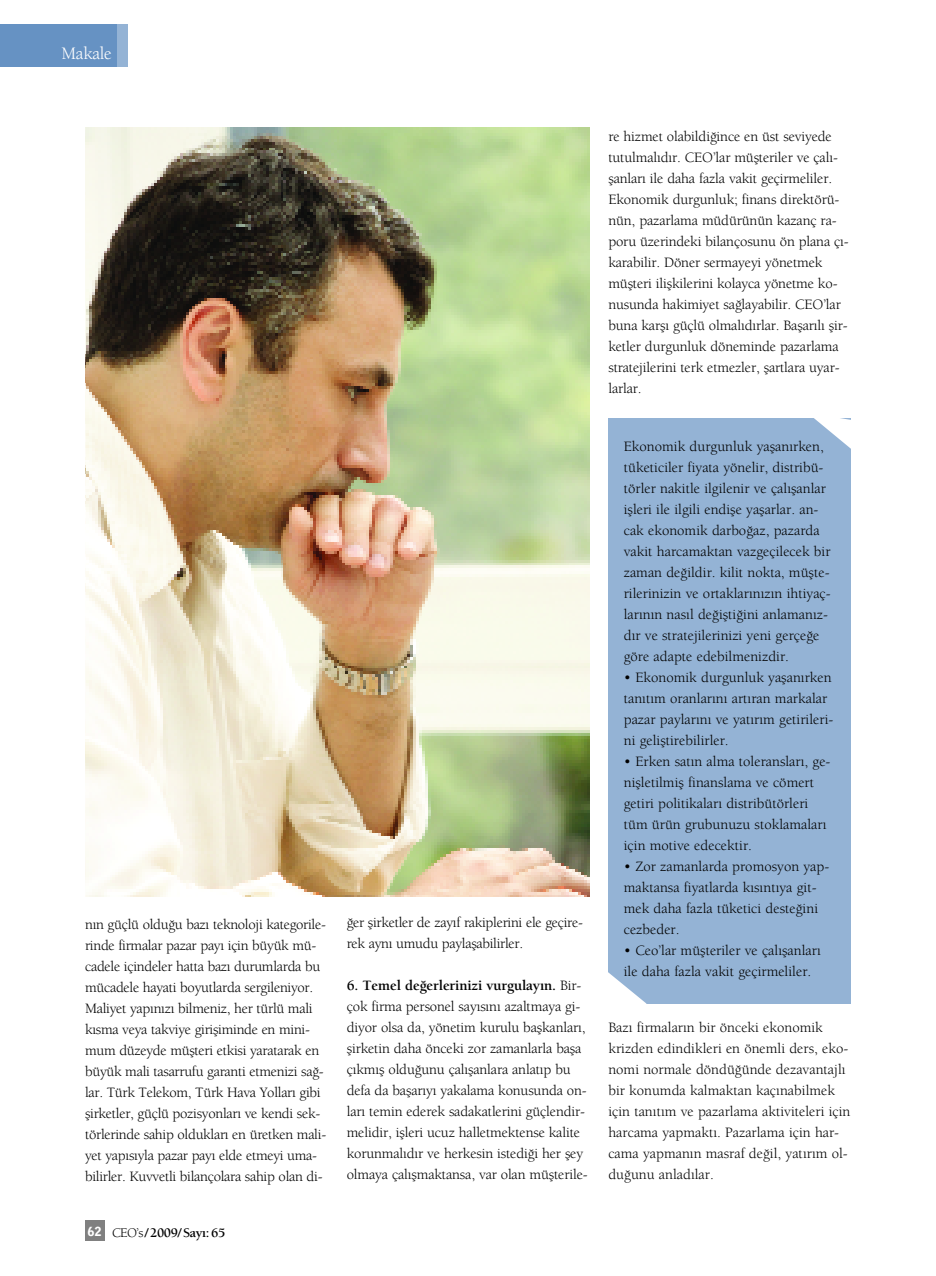
<style>
.page{position:relative;width:936px;height:1276px;background:#fff}
.page>*{position:absolute;margin:0;border:0;box-sizing:border-box;transform-origin:0 0}
.t1{font:18px "Berkeley T Book";letter-spacing:-.015em;color:#fff}
.t2{font:14.7px/21px "Berkeley T Book";letter-spacing:-.01em;color:#000}
.t3{font:14.7px "Berkeley T Bold";letter-spacing:-.01em;color:#000}
.t4{font:13.5px "Berkeley T Bold";letter-spacing:-.025em;color:#000}
.t5{font:12.6px "Bell Gothic BT Black Ti";color:#fff}
.s1{font-family:"Berkeley T Book"}
</style>
<div class="page">
<div style="left:85px;top:1220px;width:19px;height:21px;background:#808080"></div>
<img style="left:85px;top:128px;width:504px;height:768px">
<div style="left:0;top:24px;width:128px;height:43px;background:#6692c3"></div>
<div style="left:117px;top:24px;width:11px;height:43px;background:#94b3d5"></div>
<div style="left:608px;top:418px;width:242px;height:585px;background:#94b3d5"></div>
<svg style="left:814px;top:418px;width:37px;height:40px"></svg>
<svg style="left:608px;top:972px;width:38px;height:31px"></svg>
<p class="t1" style="left:62px;top:40px;width:52px">Makale</p>
<p class="t2" style="left:85px;top:912px;width:243px">n›n güçlü oldu¤u baz› teknoloji kategorile&shy;rinde firmalar pazar pay› için büyük mü&shy;cadele içindeler hatta baz› durumlarda bu mücadele hayati boyutlarda sergileniyor.<br>Maliyet yap›n›z› bilmeniz, her türlü mali k›sma veya takviye girifliminde en mini&shy;mum düzeyde müflteri etkisi yaratarak en büyük mali tasarrufu garanti etmenizi sa¤- lar. Türk Telekom, Türk Hava Yollar› gibi flirketler, güçlü pozisyonlar› ve kendi sek&shy;törlerinde sahip olduklar› en üretken mali&shy;yet yap›s›yla pazar pay› elde etmeyi uma&shy;bilirler. Kuvvetli bilançolara sahip olan di-</p>
<p class="t2" style="left:347px;top:910px;width:238px">¤er flirketler de zay›f rakiplerini ele geçire&shy;rek ayn› umudu paylaflabilirler.</p>
<p class="t3" style="left:347px;top:973px;width:236px">6. Temel de¤erlerinizi vurgulay›n. <span class="s1">Bir-</span></p>
<p class="t2" style="left:347px;top:994px;width:242px">çok firma personel say›s›n› azaltmaya gi&shy;diyor olsa da, yönetim kurulu baflkanlar›, flirketin daha önceki zor zamanlarla bafla ç›km›fl oldu¤unu çal›flanlara anlat›p bu defa da baflar›y› yakalama konusunda on&shy;lar› temin ederek sadakatlerini güçlendir&shy;melidir, iflleri ucuz halletmektense kalite korunmal›d›r ve herkesin istedi¤i her fley olmaya çal›flmaktansa, var olan müflterile-</p>
<p class="t5" style="left:88px;top:1223px;width:16px">62</p>
<p class="t4" style="left:112px;top:1222px;width:115px"><span class="s1">CEO’s</span>/2009/Say›:65</p>
<p class="t2" style="left:608px;top:125px;width:242px">re hizmet olabildi¤ince en üst seviyede tutulmal›d›r. CEO’lar müflteriler ve çal›- flanlar› ile daha fazla vakit geçirmeliler.<br>Ekonomik durgunluk; finans direktörü&shy;nün, pazarlama müdürünün kazanç ra&shy;poru üzerindeki bilançosunu ön plana ç›- karabilir. Döner sermayeyi yönetmek müflteri iliflkilerini kolayca yönetme ko&shy;nusunda hakimiyet sa¤layabilir. CEO’lar buna karfl› güçlü olmal›d›rlar. Baflar›l› flir&shy;ketler durgunluk döneminde pazarlama stratejilerini terk etmezler, flartlara uyar&shy;larlar.</p>
<p class="t2" style="left:623px;top:435px;width:208px">Ekonomik durgunluk yaflan›rken, tüketiciler fiyata yönelir, distribü&shy;törler nakitle ilgilenir ve çal›flanlar iflleri ile ilgili endifle yaflarlar. an&shy;cak ekonomik darbo¤az, pazarda vakit harcamaktan vazgeçilecek bir zaman de¤ildir. kilit nokta, müflte&shy;rilerinizin ve ortaklar›n›z›n ihtiyaç&shy;lar›n›n nas›l de¤iflti¤ini anlaman›z&shy;d›r ve stratejilerinizi yeni gerçe¤e göre adapte edebilmenizdir.</p>
<p class="t2" style="left:623px;top:666px;width:211px">• Ekonomik durgunluk yaflan›rken tan›t›m oranlar›n› art›ran markalar pazar paylar›n› ve yat›r›m getirileri&shy;ni gelifltirebilirler.</p>
<p class="t2" style="left:623px;top:750px;width:208px">• Erken sat›n alma toleranslar›, ge&shy;niflletilmifl finanslama ve cömert getiri politikalar› distribütörleri tüm ürün grubunuzu stoklamalar› için motive edecektir.</p>
<p class="t2" style="left:623px;top:855px;width:207px">• Zor zamanlarda promosyon yap&shy;maktansa fiyatlarda k›s›nt›ya git&shy;mek daha fazla tüketici deste¤ini cezbeder.</p>
<p class="t2" style="left:623px;top:939px;width:198px">• Ceo’lar müflteriler ve çal›flanlar› ile daha fazla vakit geçirmeliler.</p>
<p class="t2" style="left:608px;top:1015px;width:243px">Baz› firmalar›n bir önceki ekonomik krizden edindikleri en önemli ders, eko&shy;nomi normale döndü¤ünde dezavantajl› bir konumda kalmaktan kaç›nabilmek için tan›t›m ve pazarlama aktiviteleri için harcama yapmakt›. Pazarlama için har&shy;cama yapman›n masraf de¤il, yat›r›m ol&shy;du¤unu anlad›lar.</p>
</div>
